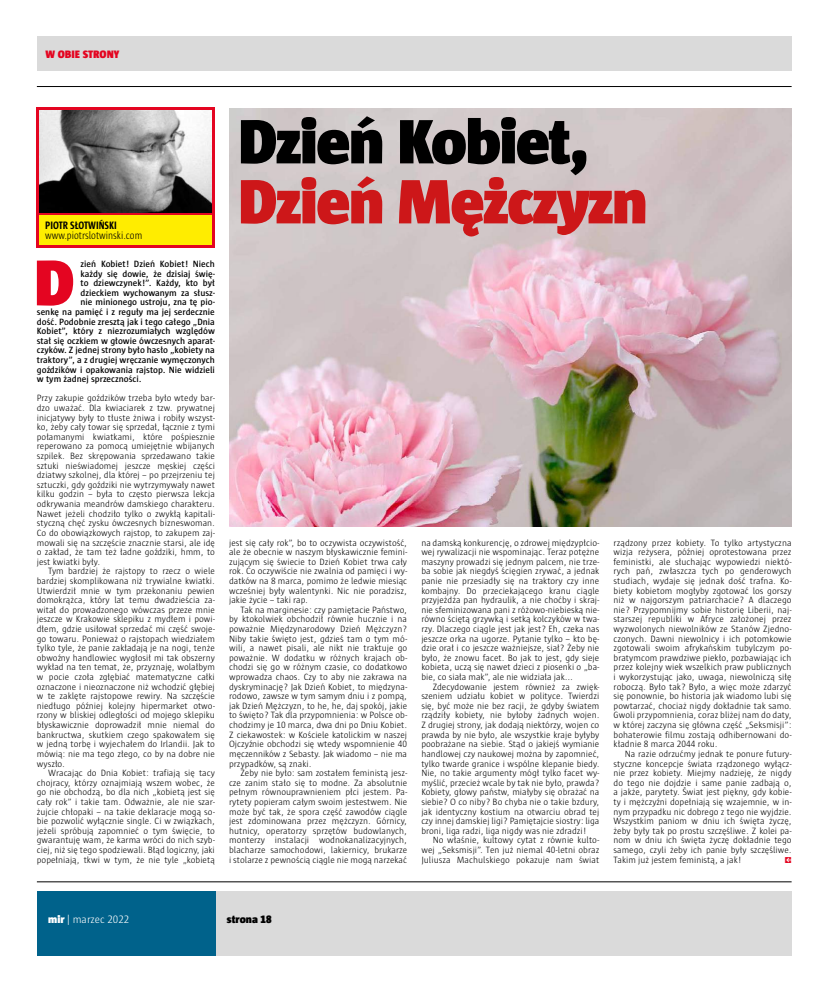
<style>
.page{position:relative;width:820px;height:993px;background:#fff}
.page>*{position:absolute;margin:0;border:0;box-sizing:border-box;transform-origin:0 0}
.t1{font:900 66.2px "Sun";color:#e40521}
.t2{font:900 64px "Sun";letter-spacing:-.025em;color:#cd1719}
.t3{font:900 64px "Sun";letter-spacing:-.025em;color:#000}
.t4{font:300 condensed 11px "Sun";color:#000}
.t5{font:700 condensed 11px "Sun";color:#000}
.t6{font:300 11px "Sun";color:#fff}
.t7{font:900 11px "Sun";color:#e40521}
.t8{font:900 11px "Sun";color:#000}
.t9{font:300 9.3px/9.6px "Sun";color:#000;text-align:justify}
.t10{font:600 9.3px "Sun";color:#000}
.s1{font-weight:900}
</style>
<div class="page">
<hr style="left:37px;top:86px;width:754px;height:1px;background:#000">
<hr style="left:37px;top:881px;width:754px;height:1px;background:#000">
<div style="left:37px;top:891px;width:178px;height:64px;background:#00628b"></div>
<div style="left:215px;top:891px;width:576px;height:64px;background:#dadada"></div>
<div style="left:37px;top:37px;width:754px;height:34px;background:#dadada"></div>
<svg style="left:37px;top:107px;width:178px;height:140px;background:#d01025"></svg>
<img style="left:40px;top:110px;width:172px;height:102px">
<div style="left:40px;top:215px;width:172px;height:30px;background:#ffed00"></div>
<img style="left:229px;top:108px;width:562px;height:418px">
<p class="t7" style="left:45px;top:48px;width:75px">W OBIE STRONY</p>
<p class="t5" style="left:45px;top:219px;width:73px">PIOTR SŁOTWIŃSKI</p>
<p class="t4" style="left:45px;top:229px;width:99px">www.piotrslotwinski.com</p>
<h1 class="t1" style="left:34px;top:244px;width:42px">D</h1>
<p class="t10" style="left:80px;top:259px;width:136px">zień Kobiet! Dzień Kobiet! Niech</p>
<p class="t10" style="left:80px;top:268px;width:136px">każdy się dowie, że dzisiaj świę-</p>
<p class="t10" style="left:80px;top:278px;width:136px">to dziewczynek!”. Każdy, kto był</p>
<p class="t10" style="left:80px;top:287px;width:136px">dzieckiem wychowanym za słusz-</p>
<p class="t10" style="left:80px;top:297px;width:136px">nie minionego ustroju, zna tę pio-</p>
<p class="t10" style="left:37px;top:307px;width:179px">senkę na pamięć i z reguły ma jej serdecznie</p>
<p class="t10" style="left:37px;top:316px;width:179px">dość. Podobnie zresztą jak i tego całego „Dnia</p>
<p class="t10" style="left:37px;top:326px;width:179px">Kobiet”, który z niezrozumiałych względów</p>
<p class="t10" style="left:37px;top:335px;width:179px">stał się oczkiem w głowie ówczesnych aparat-</p>
<p class="t10" style="left:37px;top:345px;width:179px">czyków. Z jednej strony było hasło „kobiety na</p>
<p class="t10" style="left:37px;top:355px;width:179px">traktory”, a z drugiej wręczanie wymęczonych</p>
<p class="t10" style="left:37px;top:364px;width:179px">goździków i opakowania rajstop. Nie widzieli</p>
<p class="t10" style="left:37px;top:374px;width:106px">w tym żadnej sprzeczności.</p>
<p class="t9" style="left:37px;top:393px;width:179px">Przy zakupie goździków trzeba było wtedy bar&shy;dzo uważać. Dla kwiaciarek z tzw. prywatnej inicjatywy były to tłuste żniwa i robiły wszyst&shy;ko, żeby cały towar się sprzedał, łącznie z tymi połamanymi kwiatkami, które pośpiesznie reperowano za pomocą umiejętnie wbijanych szpilek. Bez skrępowania sprzedawano takie sztuki nieświadomej jeszcze męskiej części dziatwy szkolnej, dla której – po przejrzeniu tej sztuczki, gdy goździki nie wytrzymywały nawet kilku godzin – była to często pierwsza lekcja odkrywania meandrów damskiego charakteru.<br>Nawet jeżeli chodziło tylko o zwykłą kapitali&shy;styczną chęć zysku ówczesnych bizneswoman.<br>Co do obowiązkowych rajstop, to zakupem zaj&shy;mowali się na szczęście znacznie starsi, ale idę o zakład, że tam też ładne goździki, hmm, to jest kwiatki były.</p>
<p class="t9" style="left:37px;top:566px;width:179px;text-indent:11px">Tym bardziej że rajstopy to rzecz o wiele bardziej skomplikowana niż trywialne kwiatki.<br>Utwierdził mnie w tym przekonaniu pewien domokrążca, który lat temu dwadzieścia za&shy;witał do prowadzonego wówczas przeze mnie jeszcze w Krakowie sklepiku z mydłem i powi&shy;dłem, gdzie usiłował sprzedać mi część swoje&shy;go towaru. Ponieważ o rajstopach wiedziałem tylko tyle, że panie zakładają je na nogi, tenże obwoźny handlowiec wygłosił mi tak obszerny wykład na ten temat, że, przyznaję, wolałbym w pocie czoła zgłębiać matematyczne całki oznaczone i nieoznaczone niż wchodzić głębiej w te zaklęte rajstopowe rewiry. Na szczęście niedługo później kolejny hipermarket otwo&shy;rzony w bliskiej odległości od mojego sklepiku błyskawicznie doprowadził mnie niemal do bankructwa, skutkiem czego spakowałem się w jedną torbę i wyjechałem do Irlandii. Jak to mówią: nie ma tego złego, co by na dobre nie wyszło.</p>
<p class="t9" style="left:37px;top:768px;width:179px;text-indent:11px">Wracając do Dnia Kobiet: trafiają się tacy chojracy, którzy oznajmiają wszem wobec, że go nie obchodzą, bo dla nich „kobietą jest się cały rok” i takie tam. Odważnie, ale nie szar&shy;żujcie chłopaki – na takie deklaracje mogą so&shy;bie pozwolić wyłącznie single. Ci w związkach, jeżeli spróbują zapomnieć o tym święcie, to gwarantuję wam, że karma wróci do nich szyb&shy;ciej, niż się tego spodziewali. Błąd logiczny, jaki popełniają, tkwi w tym, że nie tyle „kobietą</p>
<h2 class="t3" style="left:238px;top:104px;width:353px">Dzień Kobiet,</h2>
<h2 class="t2" style="left:238px;top:164px;width:411px">Dzień Mężczyzn</h2>
<p class="t9" style="left:229px;top:537px;width:179px">jest się cały rok”, bo to oczywista oczywistość, ale że obecnie w naszym błyskawicznie femini&shy;zującym się świecie to Dzień Kobiet trwa cały rok. Co oczywiście nie zwalnia od pamięci i wy&shy;datków na 8 marca, pomimo że ledwie miesiąc wcześniej były walentynki. Nic nie poradzisz, jakie życie – taki rap.</p>
<p class="t9" style="left:229px;top:604px;width:179px;text-indent:11px">Tak na marginesie: czy pamiętacie Państwo, by ktokolwiek obchodził równie hucznie i na poważnie Międzynarodowy Dzień Mężczyzn?<br>Niby takie święto jest, gdzieś tam o tym mó&shy;wili, a nawet pisali, ale nikt nie traktuje go poważnie. W dodatku w różnych krajach ob&shy;chodzi się go w różnym czasie, co dodatkowo wprowadza chaos. Czy to aby nie zakrawa na dyskryminację? Jak Dzień Kobiet, to międzyna&shy;rodowo, zawsze w tym samym dniu i z pompą, jak Dzień Mężczyzn, to he, he, daj spokój, jakie to święto? Tak dla przypomnienia: w Polsce ob&shy;chodzimy je 10 marca, dwa dni po Dniu Kobiet.<br>Z ciekawostek: w Kościele katolickim w naszej Ojczyźnie obchodzi się wtedy wspomnienie 40 męczenników z Sebasty. Jak wiadomo – nie ma przypadków, są znaki.</p>
<p class="t9" style="left:229px;top:768px;width:179px;text-indent:11px">Żeby nie było: sam zostałem feministą jesz&shy;cze zanim stało się to modne. Za absolutnie pełnym równouprawnieniem płci jestem. Pa&shy;rytety popieram całym swoim jestestwem. Nie może być tak, że spora część zawodów ciągle jest zdominowana przez mężczyzn. Górnicy, hutnicy, operatorzy sprzętów budowlanych, monterzy instalacji wodnokanalizacyjnych, blacharze samochodowi, lakiernicy, brukarze i stolarze z pewnością ciągle nie mogą narzekać</p>
<p class="t9" style="left:421px;top:537px;width:179px">na damską konkurencję, o zdrowej międzypłcio&shy;wej rywalizacji nie wspominając. Teraz potężne maszyny prowadzi się jednym palcem, nie trze&shy;ba sobie jak niegdyś ścięgien zrywać, a jednak panie nie przesiadły się na traktory czy inne kombajny. Do przeciekającego kranu ciągle przyjeżdża pan hydraulik, a nie choćby i skraj&shy;nie sfeminizowana pani z różowo-niebieską nie&shy;równo ściętą grzywką i setką kolczyków w twa&shy;rzy. Dlaczego ciągle jest jak jest? Eh, czeka nas jeszcze orka na ugorze. Pytanie tylko – kto bę&shy;dzie orał i co jeszcze ważniejsze, siał? Żeby nie było, że znowu facet. Bo jak to jest, gdy sieje kobieta, uczą się nawet dzieci z piosenki o „ba&shy;bie, co siała mak”, ale nie widziała jak...</p>
<p class="t9" style="left:421px;top:681px;width:179px;text-indent:11px">Zdecydowanie jestem również za zwięk&shy;szeniem udziału kobiet w polityce. Twierdzi się, być może nie bez racji, że gdyby światem rządziły kobiety, nie byłoby żadnych wojen.<br>Z drugiej strony, jak dodają niektórzy, wojen co prawda by nie było, ale wszystkie kraje byłyby poobrażane na siebie. Stąd o jakiejś wymianie handlowej czy naukowej można by zapomnieć, tylko twarde granice i wspólne klepanie biedy.<br>Nie, no takie argumenty mógł tylko facet wy&shy;myślić, przecież wcale by tak nie było, prawda?<br>Kobiety, głowy państw, miałyby się obrażać na siebie? O co niby? Bo chyba nie o takie bzdury, jak identyczny kostium na otwarciu obrad tej czy innej damskiej ligi? Pamiętajcie siostry: liga broni, liga radzi, liga nigdy was nie zdradzi!</p>
<p class="t9" style="left:421px;top:835px;width:179px;text-indent:11px">No właśnie, kultowy cytat z równie kulto&shy;wej „Seksmisji”. Ten już niemal 40-letni obraz Juliusza Machulskiego pokazuje nam świat</p>
<p class="t9" style="left:613px;top:537px;width:179px">rządzony przez kobiety. To tylko artystyczna wizja reżysera, później oprotestowana przez feministki, ale słuchając wypowiedzi niektó&shy;rych pań, zwłaszcza tych po genderowych studiach, wydaje się jednak dość trafna. Ko&shy;biety kobietom mogłyby zgotować los gorszy niż w najgorszym patriarchacie? A dlaczego nie? Przypomnijmy sobie historię Liberii, naj&shy;starszej republiki w Afryce założonej przez wyzwolonych niewolników ze Stanów Zjedno&shy;czonych. Dawni niewolnicy i ich potomkowie zgotowali swoim afrykańskim tubylczym po&shy;bratymcom prawdziwe piekło, pozbawiając ich przez kolejny wiek wszelkich praw publicznych i wykorzystując jako, uwaga, niewolniczą siłę roboczą. Było tak? Było, a więc może zdarzyć się ponownie, bo historia jak wiadomo lubi się powtarzać, chociaż nigdy dokładnie tak samo.<br>Gwoli przypomnienia, coraz bliżej nam do daty, w której zaczyna się główna część „Seksmisji”: bohaterowie filmu zostają odhibernowani do&shy;kładnie 8 marca 2044 roku.</p>
<p class="t9" style="left:613px;top:748px;width:179px;text-indent:11px">Na razie odrzućmy jednak te ponure futury&shy;styczne koncepcje świata rządzonego wyłącz&shy;nie przez kobiety. Miejmy nadzieję, że nigdy do tego nie dojdzie i same panie zadbają o, a jakże, parytety. Świat jest piękny, gdy kobie&shy;ty i mężczyźni dopełniają się wzajemnie, w in&shy;nym przypadku nic dobrego z tego nie wyjdzie.<br>Wszystkim paniom w dniu ich święta życzę, żeby były tak po prostu szczęśliwe. Z kolei pa&shy;nom w dniu ich święta życzę dokładnie tego samego, czyli żeby ich panie były szczęśliwe.<br>Takim już jestem feministą, a jak!</p>
<p class="t6" style="left:48px;top:913px;width:83px"><span class="s1">mir</span> | marzec 2022</p>
<p class="t8" style="left:227px;top:912px;width:46px">strona 18</p>
</div>
